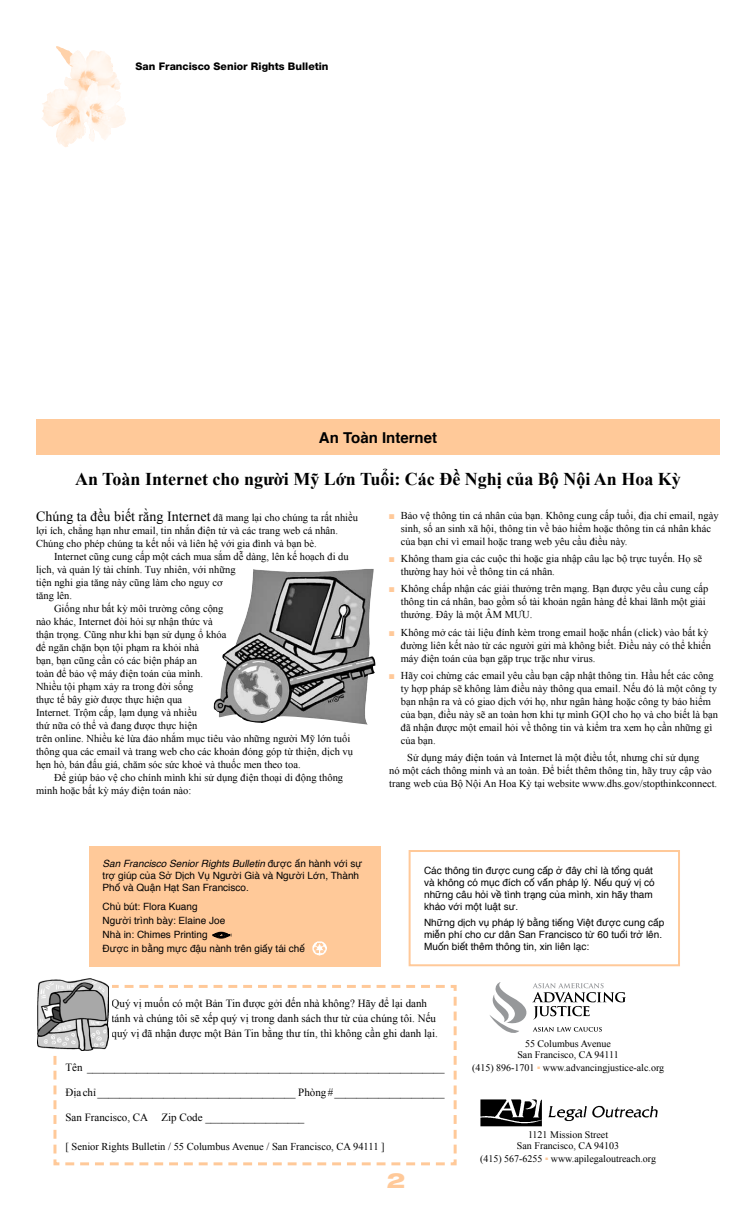
<style>
.page{position:relative;width:756px;height:1224px;background:#fff}
.page>*{position:absolute;margin:0;border:0;box-sizing:border-box;transform-origin:0 0}
.t1{font:800 expanded 21px "Helvetica Neue";color:#ffc999}
.t2{font:700 18px "Times New Roman";color:#000}
.t3{font:700 15px "Helvetica";color:#000}
.t4{font:11px/15px "Times New Roman";color:#000}
.t5{font:10.5px/13px "Times New Roman";color:#000}
.t6{font:800 10.5px "Helvetica Neue";color:#000}
.t7{font:10px/12px "Helvetica";color:#000}
.t8{font:10px/11px "Times New Roman";color:#000;text-align:center}
.s1{color:#ffc999}
.s2{font-size:14px}
.s3{font-style:italic}
</style>
<div class="page">
<div style="left:409px;top:850px;width:271px;height:116px;border:2px solid #ffc999"></div>
<img style="left:480px;top:1099px;width:178px;height:28px">
<svg style="left:53px;top:985px;width:404px;height:181px"></svg>
<svg style="left:37px;top:978px;width:75px;height:74px"></svg>
<img style="left:38px;top:979px;width:70px;height:72px">
<img style="left:42px;top:47px;width:84px;height:100px">
<div style="left:89px;top:846px;width:292px;height:120px;background:#ffc999"></div>
<img style="left:312px;top:941px;width:15px;height:15px">
<svg style="left:213px;top:932px;width:19px;height:6px"></svg>
<svg style="left:533px;top:1027px;width:69px;height:5px"></svg>
<svg style="left:489px;top:982px;width:37px;height:51px"></svg>
<svg style="left:532px;top:983px;width:94px;height:36px"></svg>
<div style="left:36px;top:419px;width:684px;height:36px;background:#ffc999"></div>
<img style="left:214px;top:569px;width:162px;height:156px">
<p class="t6" style="left:136px;top:60px;width:194px">San Francisco Senior Rights Bulletin</p>
<h3 class="t3" style="left:319px;top:425px;width:120px">An Toàn Internet</h3>
<h2 class="t2" style="left:75px;top:467px;width:607px">An Toàn Internet cho người Mỹ Lớn Tuổi: Các Đề Nghị của Bộ Nội An Hoa Kỳ</h2>
<p class="t5" style="left:401px;top:508px;width:319px;text-indent:-12px"><span class="s1">■</span> Bảo vệ thông tin cá nhân của bạn. Không cung cấp tuổi, địa chỉ email, ngày sinh, số an sinh xã hội, thông tin về bảo hiểm hoặc thông tin cá nhân khác của bạn chỉ vì email hoặc trang web yêu cầu điều này.</p>
<p class="t5" style="left:401px;top:552px;width:303px;text-indent:-12px"><span class="s1">■</span> Không tham gia các cuộc thi hoặc gia nhập câu lạc bộ trực tuyến. Họ sẽ thường hay hỏi về thông tin cá nhân.</p>
<p class="t5" style="left:401px;top:582px;width:309px;text-indent:-12px"><span class="s1">■</span> Không chấp nhận các giải thưởng trên mạng. Bạn được yêu cầu cung cấp thông tin cá nhân, bao gồm số tài khoản ngân hàng để khai lãnh một giải thưởng. Đây là một ÂM MƯU.</p>
<p class="t5" style="left:401px;top:625px;width:312px;text-indent:-12px"><span class="s1">■</span> Không mở các tài liệu đính kèm trong email hoặc nhấn (click) vào bất kỳ đường liên kết nào từ các người gửi mà không biết. Điều này có thể khiến máy điện toán của bạn gặp trục trặc như virus.</p>
<p class="t5" style="left:401px;top:669px;width:319px;text-indent:-12px"><span class="s1">■</span> Hãy coi chừng các email yêu cầu bạn cập nhật thông tin. Hầu hết các công ty hợp pháp sẽ không làm điều này thông qua email. Nếu đó là một công ty bạn nhận ra và có giao dịch với họ, như ngân hàng hoặc công ty bảo hiểm của bạn, điều này sẽ an toàn hơn khi tự mình GỌI cho họ và cho biết là bạn đã nhận được một email hỏi về thông tin và kiểm tra xem họ cần những gì của bạn.</p>
<p class="t5" style="left:389px;top:751px;width:329px;text-align:center">Sử dụng máy điện toán và Internet là một điều tốt, nhưng chỉ sử dụng<br>nó một cách thông minh và an toàn. Để biết thêm thông tin, hãy truy cập vào trang web của Bộ Nội An Hoa Kỳ tại website www.dhs.gov/stopthinkconnect.</p>
<p class="t5" style="left:36px;top:511px;width:324px"><span class="s2">Chúng ta đều biết rằng Internet</span> đã mang lại cho chúng ta rất nhiều lợi ích, chẳng hạn như email, tin nhắn điện tử và các trang web cá nhân.<br>Chúng cho phép chúng ta kết nối và liên hệ với gia đình và bạn bè.</p>
<p class="t5" style="left:54px;top:550px;width:296px">Internet cũng cung cấp một cách mua sắm dễ dàng, lên kế hoạch đi du</p>
<p class="t5" style="left:36px;top:563px;width:201px">lịch, và quản lý tài chính. Tuy nhiên, với những</p>
<p class="t5" style="left:36px;top:576px;width:188px">tiện nghi gia tăng này cũng làm cho nguy cơ</p>
<p class="t5" style="left:36px;top:589px;width:38px">tăng lên.</p>
<p class="t5" style="left:54px;top:602px;width:171px">Giống như bất kỳ môi trường công cộng</p>
<p class="t5" style="left:36px;top:615px;width:178px">nào khác, Internet đòi hỏi sự nhận thức và</p>
<p class="t5" style="left:36px;top:628px;width:192px">thận trọng. Cũng như khi bạn sử dụng ổ khóa</p>
<p class="t5" style="left:36px;top:641px;width:165px">để ngăn chặn bọn tội phạm ra khỏi nhà</p>
<p class="t5" style="left:36px;top:654px;width:163px">bạn, bạn cũng cần có các biện pháp an</p>
<p class="t5" style="left:36px;top:667px;width:169px">toàn để bảo vệ máy điện toán của mình.</p>
<p class="t5" style="left:36px;top:680px;width:159px">Nhiều tội phạm xảy ra trong đời sống</p>
<p class="t5" style="left:36px;top:693px;width:148px">thực tế bây giờ được thực hiện qua</p>
<p class="t5" style="left:36px;top:706px;width:162px">Internet. Trộm cắp, lạm dụng và nhiều</p>
<p class="t5" style="left:36px;top:719px;width:163px">thứ nữa có thể và đang được thực hiện</p>
<p class="t5" style="left:36px;top:732px;width:316px">trên online. Nhiều kẻ lừa đảo nhắm mục tiêu vào những người Mỹ lớn tuổi</p>
<p class="t5" style="left:36px;top:745px;width:319px">thông qua các email và trang web cho các khoản đóng góp từ thiện, dịch vụ</p>
<p class="t5" style="left:36px;top:758px;width:266px">hẹn hò, bán đấu giá, chăm sóc sức khoẻ và thuốc men theo toa.</p>
<p class="t5" style="left:54px;top:771px;width:291px">Để giúp bảo vệ cho chính mình khi sử dụng điện thoại di động thông</p>
<p class="t5" style="left:36px;top:784px;width:157px">minh hoặc bất kỳ máy điện toán nào:</p>
<p class="t7" style="left:103px;top:858px;width:261px"><span class="s3">San Francisco Senior Rights Bulletin</span> được ấn hành với sự trợ giúp của Sở Dịch Vụ Người Già và Người Lớn, Thành<br>Phố và Quận Hạt San Francisco.</p>
<p class="t7" style="left:103px;top:899px;width:204px;line-height:14px">Chủ bút: Flora Kuang<br>Người trình bày: Elaine Joe<br>Nhà in: Chimes Printing<br>Được in bằng mực đậu nành trên giấy tái chế</p>
<p class="t7" style="left:424px;top:864px;width:232px">Các thông tin được cung cấp ở đây chỉ là tổng quát và không có mục đích cố vấn pháp lý. Nếu quý vị có những câu hỏi về tình trạng của mình, xin hãy tham khảo với một luật sư.</p>
<p class="t7" style="left:424px;top:917px;width:242px">Những dịch vụ pháp lý bằng tiếng Việt được cung cấp miễn phí cho cư dân San Francisco từ 60 tuổi trở lên.<br>Muốn biết thêm thông tin, xin liên lạc:</p>
<p class="t4" style="left:112px;top:996px;width:328px">Quý vị muốn có một Bản Tin được gởi đến nhà không? Hãy để lại danh tánh và chúng tôi sẽ xếp quý vị trong danh sách thư từ của chúng tôi. Nếu quý vị đã nhận được một Bản Tin bằng thư tín, thì không cần ghi danh lại.</p>
<p class="t4" style="left:65px;top:1060px;width:381px">Tên _________________________________________________________________</p>
<p class="t4" style="left:65px;top:1085px;width:381px">Ðịa chỉ ____________________________________ Phòng # ____________________</p>
<p class="t4" style="left:65px;top:1110px;width:240px">San Francisco, CA Zip Code __________________</p>
<p class="t5" style="left:65px;top:1140px;width:321px">[ Senior Rights Bulletin / 55 Columbus Avenue / San Francisco, CA 94111 ]</p>
<h1 class="t1" style="left:387px;top:1167px;width:20px">2</h1>
<p class="t8" style="left:517px;top:1038px;width:103px">55 Columbus Avenue<br>San Francisco, CA 94111</p>
<p class="t8" style="left:472px;top:1062px;width:194px">(415) 896-1701 <sup>■</sup> www.advancingjustice-alc.org</p>
<p class="t8" style="left:517px;top:1129px;width:104px">1121 Mission Street<br>San Francisco, CA 94103</p>
<p class="t8" style="left:480px;top:1153px;width:177px">(415) 567-6255 <sup>■</sup> www.apilegaloutreach.org</p>
</div>
